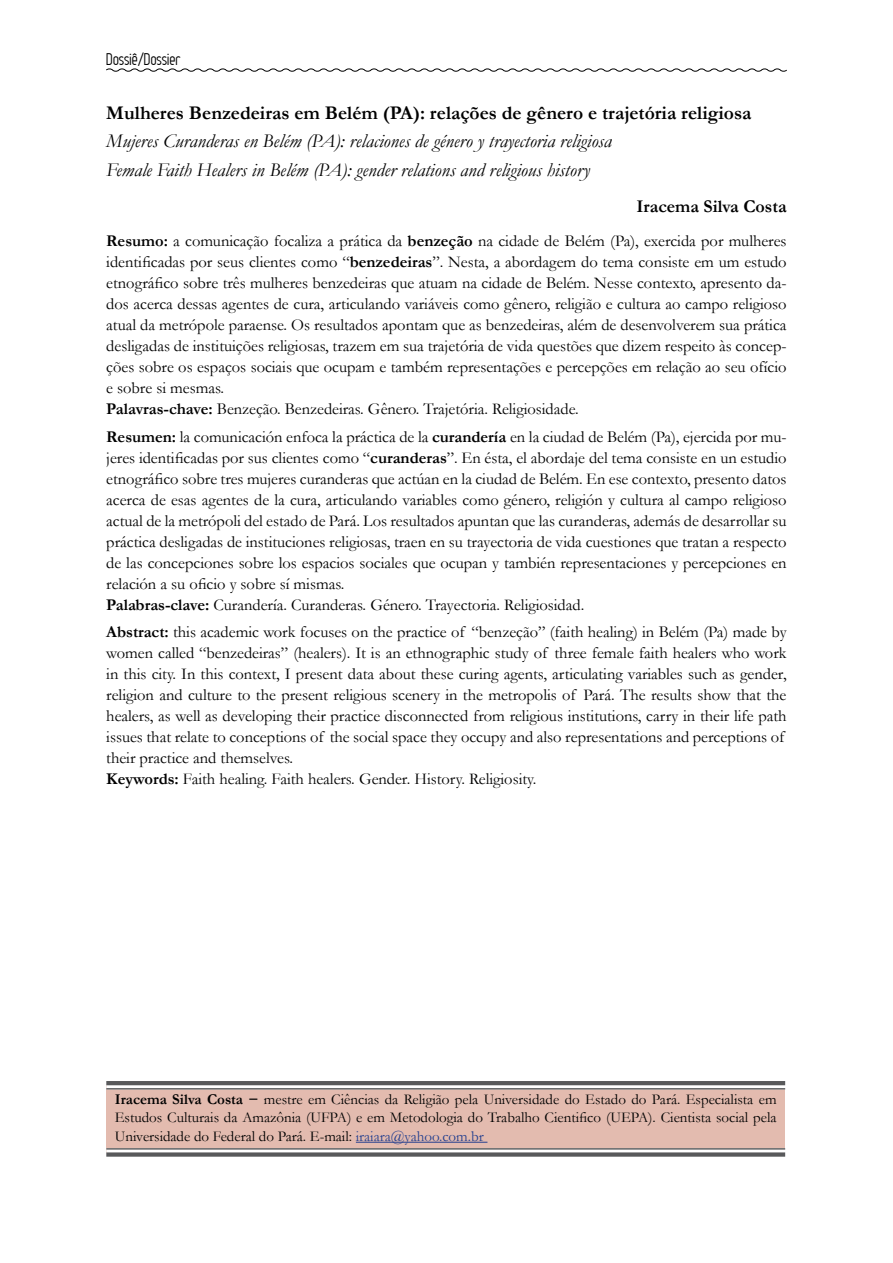
<style>
.page{position:relative;width:893px;height:1263px;background:#fff}
.page>*{position:absolute;margin:0;border:0;box-sizing:border-box;transform-origin:0 0}
.t1{font:italic 19.5px/28.2px "Garamond";color:#000}
.t2{font:700 19.5px "Garamond";color:#000}
.t3{font:700 18px "Garamond";color:#000}
.t4{font:16.5px/21px "Garamond";color:#000}
.t5{font:16.5px "Leger";letter-spacing:-.01em;color:#000}
.t6{font:15px/18.8px "Garamond";color:#000;text-align:justify}
.s1{font-weight:700}
.s2{color:#25408f}
</style>
<div class="page">
<svg style="left:106px;top:68px;width:681px;height:4px"></svg>
<div style="left:106px;top:1085px;width:679px;height:67px;background:#e3bbaf"></div>
<svg style="left:106px;top:1085px;width:679px;height:3px;background:#efefef"></svg>
<svg style="left:106px;top:1149px;width:679px;height:3px;background:#ddd"></svg>
<hr style="left:106px;top:1081px;width:679px;height:4px;background:#58595b">
<hr style="left:106px;top:1088px;width:679px;height:1px;background:#58595b">
<hr style="left:106px;top:1148px;width:679px;height:1px;background:#58595b">
<div style="left:106px;top:1152px;width:679px;height:5px;background:#58595b"></div>
<hr style="left:356px;top:1142px;width:131px;height:1px;background:#25408f">
<p class="t5" style="left:106px;top:50px;width:75px">Dossiê/Dossier</p>
<p class="t2" style="left:106px;top:100px;width:647px">Mulheres Benzedeiras em Belém (PA): relações de gênero e trajetória religiosa</p>
<p class="t1" style="left:106px;top:127px;width:507px">Mujeres Curanderas en Belém (PA): relaciones de género y trayectoria religiosa<br>Female Faith Healers in Belém (PA): gender relations and religious history</p>
<p class="t3" style="left:636px;top:194px;width:152px">Iracema Silva Costa</p>
<p class="t4" style="left:106px;top:230px;width:682px"><span class="s1">Resumo:</span> a comunicação focaliza a prática da <span class="s1">benzeção</span> na cidade de Belém (Pa), exercida por mulheres identificadas por seus clientes como “<span class="s1">benzedeiras</span>”. Nesta, a abordagem do tema consiste em um estudo etnográfico sobre três mulheres benzedeiras que atuam na cidade de Belém. Nesse contexto, apresento da&shy;dos acerca dessas agentes de cura, articulando variáveis como gênero, religião e cultura ao campo religioso atual da metrópole paraense. Os resultados apontam que as benzedeiras, além de desenvolverem sua prática desligadas de instituições religiosas, trazem em sua trajetória de vida questões que dizem respeito às concep&shy;ções sobre os espaços sociais que ocupam e também representações e percepções em relação ao seu ofício e sobre si mesmas.<br><span class="s1">Palavras-chave:</span> Benzeção. Benzedeiras. Gênero. Trajetória. Religiosidade.</p>
<p class="t4" style="left:106px;top:425px;width:682px"><span class="s1">Resumen:</span> la comunicación enfoca la práctica de la <span class="s1">curandería</span> en la ciudad de Belém (Pa), ejercida por mu&shy;jeres identificadas por sus clientes como “<span class="s1">curanderas</span>”. En ésta, el abordaje del tema consiste en un estudio etnográfico sobre tres mujeres curanderas que actúan en la ciudad de Belém. En ese contexto, presento datos acerca de esas agentes de la cura, articulando variables como género, religión y cultura al campo religioso actual de la metrópoli del estado de Pará. Los resultados apuntan que las curanderas, además de desarrollar su práctica desligadas de instituciones religiosas, traen en su trayectoria de vida cuestiones que tratan a respecto de las concepciones sobre los espacios sociales que ocupan y también representaciones y percepciones en relación a su oficio y sobre sí mismas.<br><span class="s1">Palabras-clave:</span> Curandería. Curanderas. Género. Trayectoria. Religiosidad.</p>
<p class="t4" style="left:106px;top:621px;width:682px"><span class="s1">Abstract:</span> this academic work focuses on the practice of “benzeção” (faith healing) in Belém (Pa) made by women called “benzedeiras” (healers). It is an ethnographic study of three female faith healers who work in this city. In this context, I present data about these curing agents, articulating variables such as gender, religion and culture to the present religious scenery in the metropolis of Pará. The results show that the healers, as well as developing their practice disconnected from religious institutions, carry in their life path issues that relate to conceptions of the social space they occupy and also representations and perceptions of their practice and themselves.<br><span class="s1">Keywords:</span> Faith healing. Faith healers. Gender. History. Religiosity.</p>
<p class="t6" style="left:115px;top:1089px;width:663px"><span class="s1">Iracema Silva Costa −</span> mestre em Ciências da Religião pela Universidade do Estado do Pará. Especialista em Estudos Culturais da Amazônia (UFPA) e em Metodologia do Trabalho Cientifico (UEPA). Cientista social pela Universidade do Federal do Pará. E-mail: <span class="s2">iraiara@yahoo.com.br</span></p>
</div>
